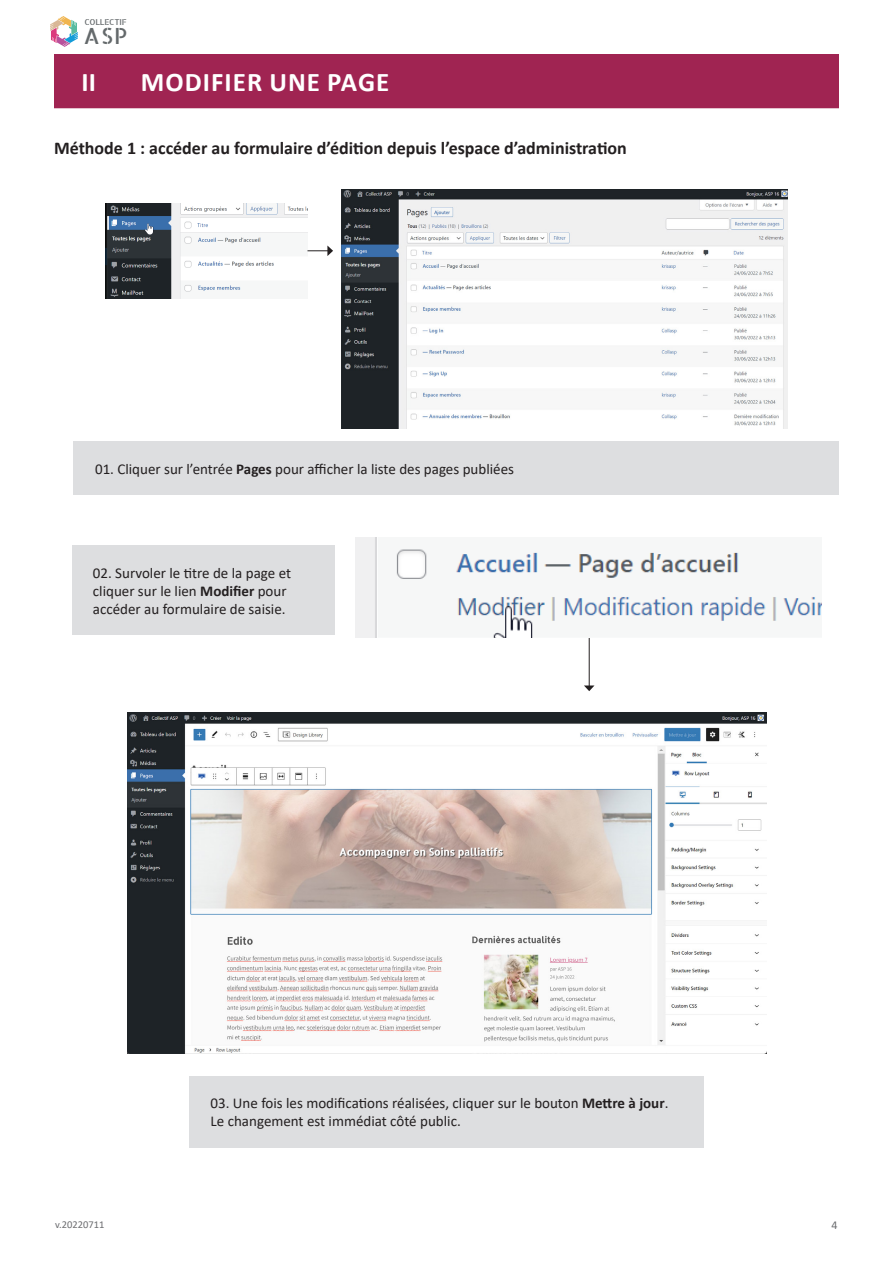
<style>
.page{position:relative;width:893px;height:1263px;background:#fff}
.page>*{position:absolute;margin:0;border:0;box-sizing:border-box;transform-origin:0 0}
.t1{font:700 27px "Calibri";letter-spacing:.04em;color:#fff}
.t2{font:22.35px "Allerta Stencil";color:#64696b}
.t3{font:700 18px "Calibri";color:#231f20}
.t4{font:15px/18px "Calibri";color:#231f20}
.t5{font:12px "Calibri";color:#6c6d70}
.t6{font:10.5px "Calibri";color:#6c6d70}
.t7{font:8.25px "Allerta Stencil";letter-spacing:-.025em;color:#64696b}
.s1{font-weight:700}
</style>
<div class="page">
<svg style="left:50px;top:16px;width:28px;height:31px"></svg>
<div style="left:54px;top:54px;width:785px;height:54px;background:#a02452"></div>
<div style="left:74px;top:441px;width:765px;height:54px;background:#dddee0"></div>
<div style="left:72px;top:545px;width:262px;height:90px;background:#dddee0"></div>
<hr style="left:589px;top:630px;width:1px;height:56px;background:#231f20">
<svg style="left:584px;top:685px;width:10px;height:6px"></svg>
<img style="left:355px;top:538px;width:466px;height:100px">
<div style="left:189px;top:1076px;width:515px;height:72px;background:#dddee0"></div>
<img style="left:128px;top:712px;width:638px;height:341px">
<img style="left:341px;top:189px;width:447px;height:240px">
<img style="left:105px;top:203px;width:202px;height:96px">
<svg style="left:307px;top:245px;width:26px;height:11px"></svg>
<p class="t7" style="left:84px;top:17px;width:44px">COLLECTIF</p>
<h2 class="t2" style="left:84px;top:21px;width:45px">ASP</h2>
<p class="t1" style="left:81px;top:63px;width:16px">II</p>
<p class="t1" style="left:141px;top:63px;width:250px">MODIFIER UNE PAGE</p>
<p class="t3" style="left:54px;top:135px;width:574px">Méthode 1 : accéder au formulaire d’édition depuis l’espace d’administration</p>
<p class="t4" style="left:95px;top:460px;width:420px">01. Cliquer sur l’entrée <span class="s1">Pages</span> pour afficher la liste des pages publiées</p>
<p class="t4" style="left:93px;top:564px;width:200px">02. Survoler le titre de la page et cliquer sur le lien <span class="s1">Modifier</span> pour accéder au formulaire de saisie.</p>
<p class="t4" style="left:211px;top:1094px;width:459px">03. Une fois les modifications réalisées, cliquer sur le bouton <span class="s1">Mettre à jour</span>.<br>Le changement est immédiat côté public.</p>
<p class="t6" style="left:55px;top:1217px;width:51px">v.20220711</p>
<p class="t5" style="left:832px;top:1217px;width:8px">4</p>
</div>
